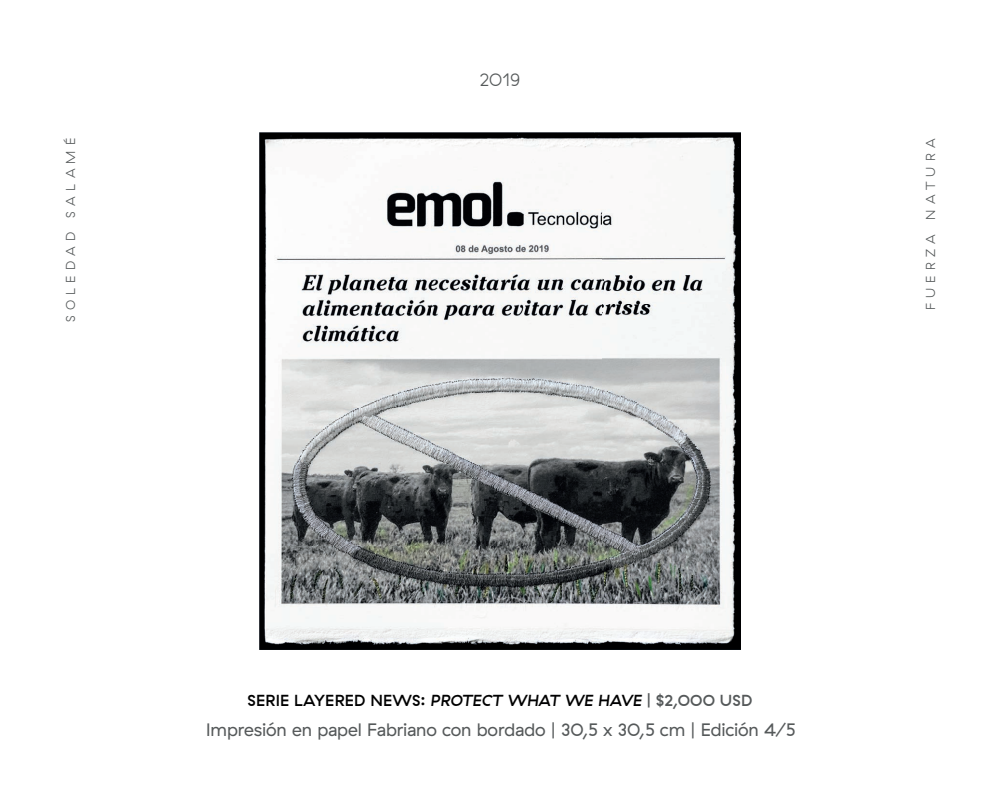
<style>
.page{position:relative;width:1000px;height:800px;background:#fff}
.page>*{position:absolute;margin:0;border:0;box-sizing:border-box;transform-origin:0 0}
.t1{font:18px "GT Haptik";letter-spacing:-.01em;color:#55595a}
.t2{font:300 18px "GT Haptik";color:#55595a}
.t3{font:500 16px "GT Haptik";letter-spacing:.01em;color:#000001}
.t4{font:300 13px "GT Haptik";letter-spacing:.41em;color:#55595a}
.s1{font-style:italic}
.s2{color:#55595a}
</style>
<div class="page">
<img style="left:260px;top:133px;width:480px;height:516px">
<p class="t2" style="left:480px;top:70px;width:42px">2019</p>
<p class="t4" style="left:63px;top:322px;width:186px;rotate:-90deg">SOLEDAD SALAMÉ</p>
<p class="t4" style="left:923px;top:310px;width:174px;rotate:-90deg">FUERZA NATURA</p>
<p class="t3" style="left:248px;top:691px;width:506px">SERIE LAYERED NEWS: <span class="s1">PROTECT WHAT WE HAVE</span> <span class="s2">| $2,OOO USD</span></p>
<p class="t1" style="left:206px;top:719px;width:591px">Impresión en papel Fabriano con bordado | 30,5 x 30,5 cm | Edición 4/5</p>
</div>
